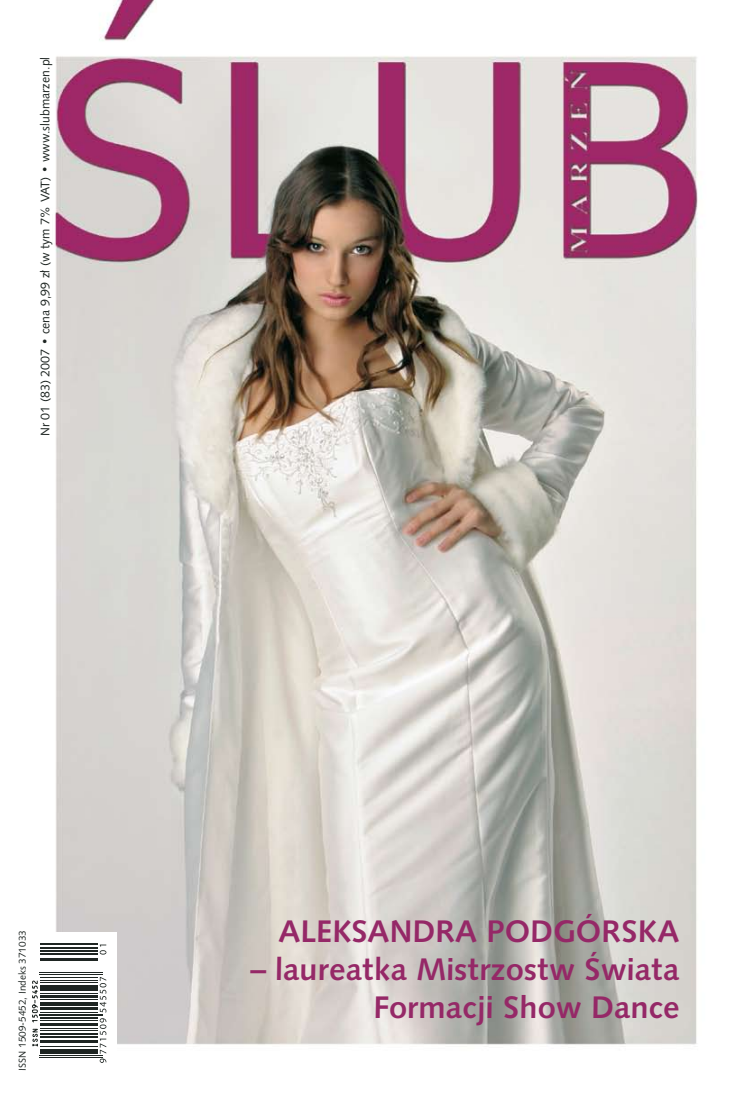
<style>
.page{position:relative;width:752px;height:1099px;background:#fff}
.page>*{position:absolute;margin:0;border:0;box-sizing:border-box;transform-origin:0 0}
.t1{font:31.25px/37.5px "Humanst 531 PL Bold A";color:#952867;text-align:right}
.t2{font:12.5px "Humanst 531 PL Roman A";color:#1e2522}
.t3{font:10px "Humanst 531 PL Roman A";color:#1e2522}
</style>
<div class="page">
<img style="left:55px;top:0;width:643px;height:1045px">
<div style="left:30px;top:931px;width:87px;height:139px;background:#fff"></div>
<svg style="left:32px;top:931px;width:83px;height:132px"></svg>
<hr style="left:40px;top:1056px;width:63px;height:1px;background:#1e2522">
<hr style="left:40px;top:1055px;width:63px;height:1px;background:#1e2522">
<hr style="left:40px;top:1051px;width:57px;height:2px;background:#1e2522">
<hr style="left:40px;top:1048px;width:57px;height:2px;background:#1e2522">
<hr style="left:40px;top:1046px;width:57px;height:1px;background:#1e2522">
<hr style="left:40px;top:1042px;width:57px;height:1px;background:#1e2522">
<hr style="left:40px;top:1039px;width:57px;height:2px;background:#1e2522">
<hr style="left:40px;top:1036px;width:57px;height:1px;background:#1e2522">
<hr style="left:40px;top:1033px;width:57px;height:2px;background:#1e2522">
<hr style="left:40px;top:1029px;width:57px;height:1px;background:#1e2522">
<hr style="left:40px;top:1028px;width:57px;height:1px;background:#1e2522">
<hr style="left:40px;top:1023px;width:57px;height:3px;background:#1e2522">
<hr style="left:40px;top:1019px;width:57px;height:1px;background:#1e2522">
<hr style="left:40px;top:1017px;width:57px;height:1px;background:#1e2522">
<hr style="left:40px;top:1015px;width:63px;height:1px;background:#1e2522">
<hr style="left:40px;top:1013px;width:63px;height:1px;background:#1e2522">
<hr style="left:40px;top:1011px;width:57px;height:1px;background:#1e2522">
<hr style="left:40px;top:1007px;width:57px;height:2px;background:#1e2522">
<hr style="left:40px;top:1005px;width:57px;height:1px;background:#1e2522">
<hr style="left:40px;top:1002px;width:57px;height:2px;background:#1e2522">
<hr style="left:40px;top:999px;width:57px;height:1px;background:#1e2522">
<hr style="left:40px;top:994px;width:57px;height:3px;background:#1e2522">
<hr style="left:40px;top:993px;width:57px;height:1px;background:#1e2522">
<hr style="left:40px;top:988px;width:57px;height:3px;background:#1e2522">
<hr style="left:40px;top:984px;width:57px;height:3px;background:#1e2522">
<hr style="left:40px;top:982px;width:57px;height:1px;background:#1e2522">
<hr style="left:40px;top:980px;width:57px;height:1px;background:#1e2522">
<hr style="left:40px;top:976px;width:57px;height:1px;background:#1e2522">
<hr style="left:40px;top:974px;width:63px;height:1px;background:#1e2522">
<hr style="left:40px;top:972px;width:63px;height:1px;background:#1e2522">
<hr style="left:40px;top:960px;width:57px;height:1px;background:#1e2522">
<hr style="left:40px;top:957px;width:57px;height:2px;background:#1e2522">
<hr style="left:40px;top:953px;width:57px;height:1px;background:#1e2522">
<hr style="left:40px;top:951px;width:57px;height:1px;background:#1e2522">
<hr style="left:40px;top:949px;width:57px;height:1px;background:#1e2522">
<hr style="left:40px;top:947px;width:57px;height:1px;background:#1e2522">
<hr style="left:40px;top:943px;width:57px;height:2px;background:#1e2522">
<svg style="left:100px;top:1018px;width:6px;height:44px"></svg>
<svg style="left:100px;top:976px;width:6px;height:36px"></svg>
<svg style="left:100px;top:944px;width:6px;height:10px"></svg>
<svg style="left:32px;top:979px;width:6px;height:67px"></svg>
<p class="t2" style="left:37px;top:436px;width:381px;rotate:-90deg">Nr 01 (83) 2007 • cena 9,99 zł (w tym 7% VAT) • www.slubmarzen.pl</p>
<p class="t3" style="left:16px;top:1070px;width:142px;rotate:-90deg">ISSN 1509-5452, Indeks 371033</p>
<p class="t1" style="left:278px;top:912px;width:402px">ALEKSANDRA PODGÓRSKA</p>
<p class="t1" style="left:250px;top:949px;width:430px">– laureatka Mistrzostw Świata<br>Formacji Show Dance</p>
</div>
